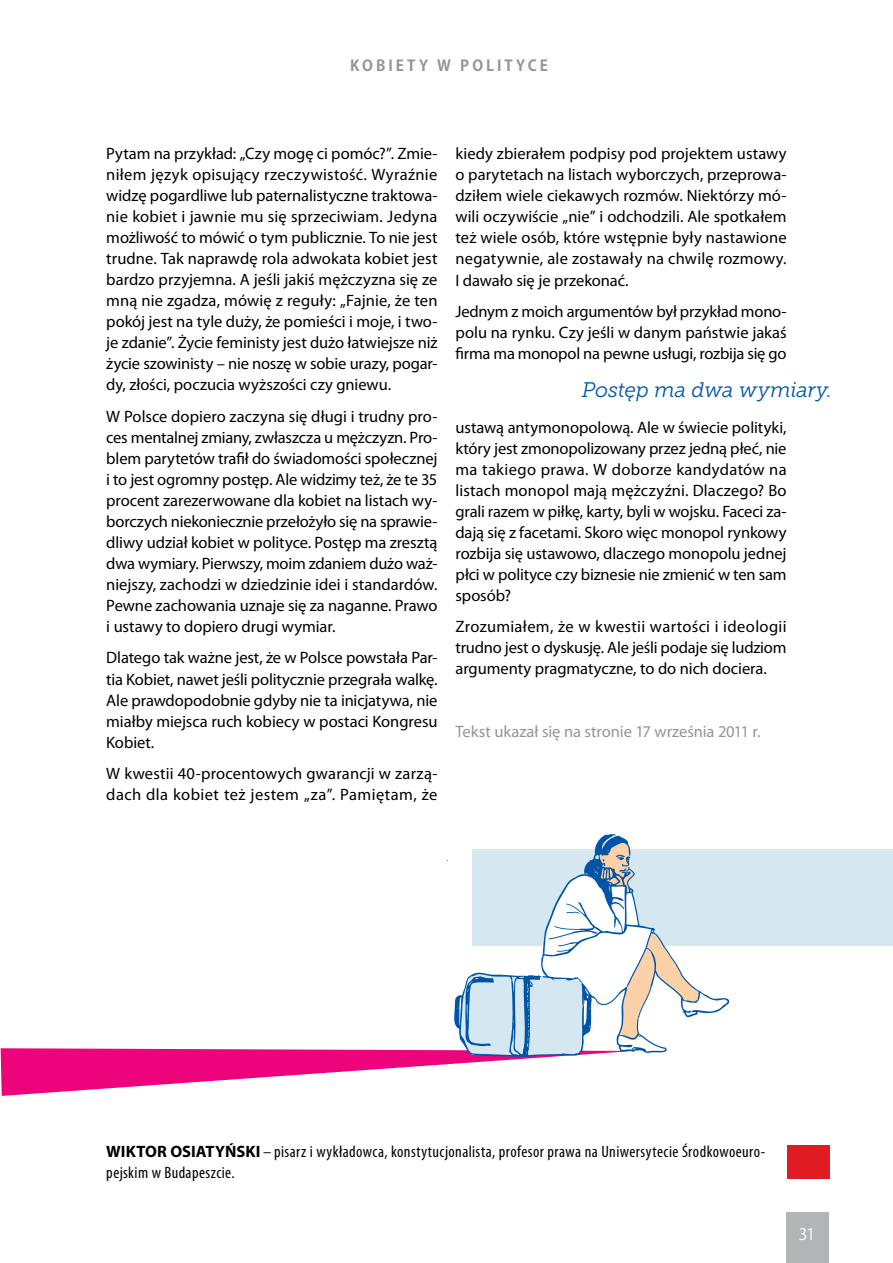
<style>
.page{position:relative;width:893px;height:1263px;background:#fff}
.page>*{position:absolute;margin:0;border:0;box-sizing:border-box;transform-origin:0 0}
.t1{font:italic 21px "Museo Slab 300";letter-spacing:-.005em;color:#0054a6}
.t2{font:16.5px/21px "Myriad Pro";letter-spacing:-.005em;color:#000;text-align:justify}
.t3{font:condensed 16.5px/21px "Myriad Pro";letter-spacing:.025em;color:#000}
.t4{font:16.5px/21px "Myriad Pro";letter-spacing:.02em;color:#000}
.t5{font:16.5px "Myriad Pro";letter-spacing:-.005em;color:#939598}
.t6{font:15.6px "Koz Go Pr 6 N";color:#fff}
.t7{font:700 15px "Koz Go Pr 6 N";letter-spacing:.2em;color:#939598}
.s1{font-weight:700;font-stretch:normal}
</style>
<div class="page">
<div style="left:786px;top:1212px;width:43px;height:51px;background:#b2b4b6"></div>
<div style="left:787px;top:1145px;width:43px;height:33px;background:#e11b22"></div>
<div style="left:473px;top:849px;width:420px;height:97px;background:#d5e7f0"></div>
<svg style="left:1px;top:1048px;width:547px;height:48px"></svg>
<svg style="left:447px;top:834px;width:282px;height:223px"></svg>
<p class="t7" style="left:350px;top:57px;width:199px">KOBIETY W POLITYCE</p>
<p class="t2" style="left:106px;top:143px;width:333px">Pytam na przykład: „Czy mogę ci pomóc?”. Zmie&shy;niłem język opisujący rzeczywistość. Wyraźnie widzę pogardliwe lub paternalistyczne traktowa&shy;nie kobiet i jawnie mu się sprzeciwiam. Jedyna możliwość to mówić o tym publicznie. To nie jest trudne. Tak naprawdę rola adwokata kobiet jest bardzo przyjemna. A jeśli jakiś mężczyzna się ze mną nie zgadza, mówię z reguły: „Fajnie, że ten pokój jest na tyle duży, że pomieści i moje, i two&shy;je zdanie”. Życie feministy jest dużo łatwiejsze niż życie szowinisty – nie noszę w sobie urazy, pogar&shy;dy, złości, poczucia wyższości czy gniewu.</p>
<p class="t2" style="left:106px;top:406px;width:333px">W Polsce dopiero zaczyna się długi i trudny pro&shy;ces mentalnej zmiany, zwłaszcza u mężczyzn. Pro&shy;blem parytetów trafił do świadomości społecznej i to jest ogromny postęp. Ale widzimy też, że te 35 procent zarezerwowane dla kobiet na listach wy&shy;borczych niekoniecznie przełożyło się na sprawie&shy;dliwy udział kobiet w polityce. Postęp ma zresztą dwa wymiary. Pierwszy, moim zdaniem dużo waż&shy;niejszy, zachodzi w dziedzinie idei i standardów.<br>Pewne zachowania uznaje się za naganne. Prawo i ustawy to dopiero drugi wymiar.</p>
<p class="t2" style="left:106px;top:647px;width:333px">Dlatego tak ważne jest, że w Polsce powstała Par&shy;tia Kobiet, nawet jeśli politycznie przegrała walkę.<br>Ale prawdopodobnie gdyby nie ta inicjatywa, nie miałby miejsca ruch kobiecy w postaci Kongresu Kobiet.</p>
<p class="t4" style="left:106px;top:763px;width:333px">W kwestii 40-procentowych gwarancji w zarzą&shy;dach dla kobiet też jestem „za”. Pamiętam, że</p>
<p class="t2" style="left:455px;top:143px;width:333px">kiedy zbierałem podpisy pod projektem ustawy o parytetach na listach wyborczych, przeprowa&shy;dziłem wiele ciekawych rozmów. Niektórzy mó&shy;wili oczywiście „nie” i odchodzili. Ale spotkałem też wiele osób, które wstępnie były nastawione negatywnie, ale zostawały na chwilę rozmowy.<br>I dawało się je przekonać.</p>
<p class="t2" style="left:455px;top:301px;width:333px">Jednym z moich argumentów był przykład mono&shy;polu na rynku. Czy jeśli w danym państwie jakaś firma ma monopol na pewne usługi, rozbija się go</p>
<p class="t1" style="left:582px;top:378px;width:252px">Postęp ma dwa wymiary.</p>
<p class="t2" style="left:455px;top:416px;width:333px">ustawą antymonopolową. Ale w świecie polityki, który jest zmonopolizowany przez jedną płeć, nie ma takiego prawa. W doborze kandydatów na listach monopol mają mężczyźni. Dlaczego? Bo grali razem w piłkę, karty, byli w wojsku. Faceci za&shy;dają się z facetami. Skoro więc monopol rynkowy rozbija się ustawowo, dlaczego monopolu jednej płci w polityce czy biznesie nie zmienić w ten sam sposób?</p>
<p class="t2" style="left:455px;top:616px;width:333px">Zrozumiałem, że w kwestii wartości i ideologii trudno jest o dyskusję. Ale jeśli podaje się ludziom argumenty pragmatyczne, to do nich dociera.</p>
<p class="t5" style="left:455px;top:721px;width:307px">Tekst ukazał się na stronie 17 września 2011 r.</p>
<p class="t3" style="left:106px;top:1141px;width:661px"><span class="s1">WIKTOR OSIATYŃSKI</span> – pisarz i wykładowca, konstytucjonalista, profesor prawa na Uniwersytecie Środkowoeuro&shy;pejskim w Budapeszcie.</p>
<p class="t6" style="left:799px;top:1225px;width:18px">31</p>
</div>
